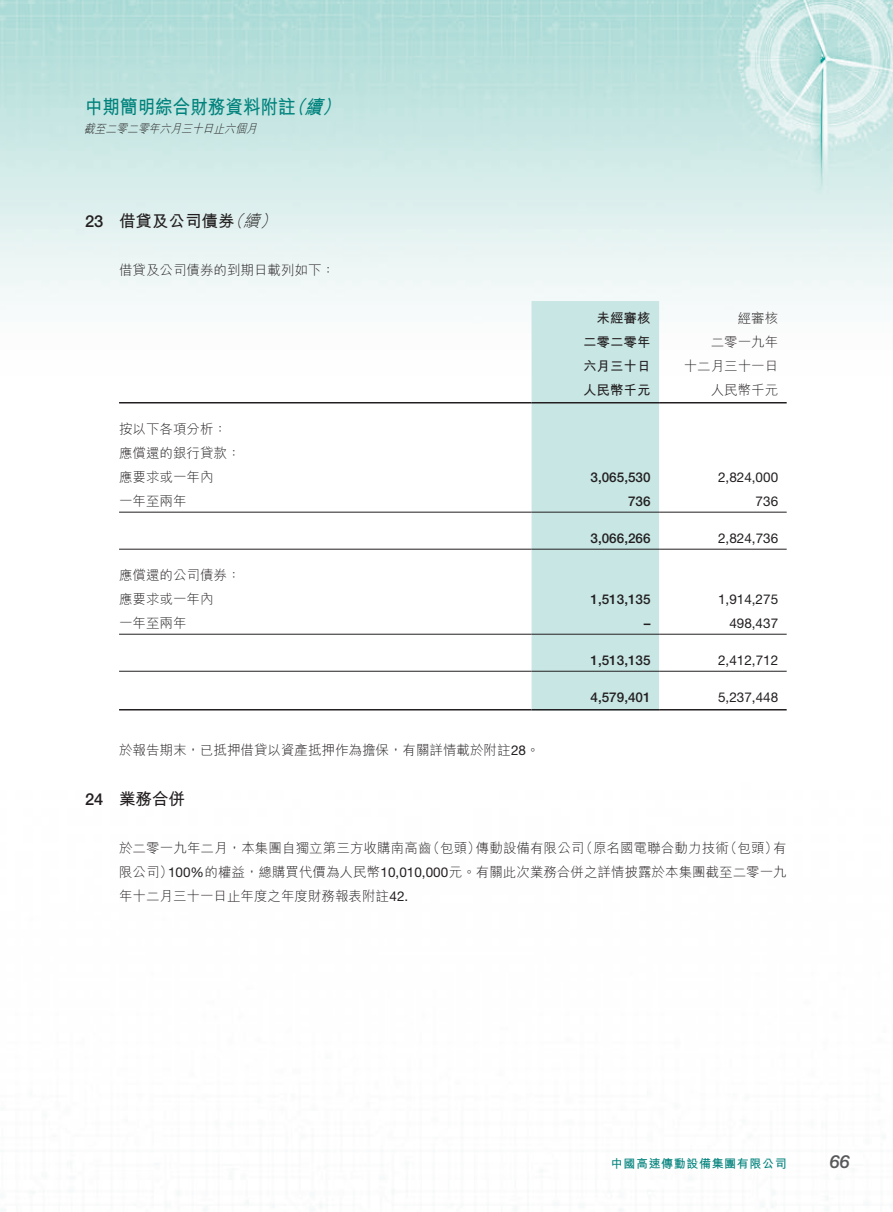
<style>
.page{position:relative;width:893px;height:1212px;background:#fff}
.page>*{position:absolute;margin:0;border:0;box-sizing:border-box;transform-origin:0 0}
.t1{font:700 19.5px "M Hei HK";color:#00827c;scale:.9 1}
.t2{font:italic 700 19.5px "M Hei HK";color:#00827c;scale:.9 1}
.t3{font:italic 500 18px "Helvetica Neue LT Std";color:#57585a}
.t4{font:700 16.5px "M Hei HK";color:#231f20}
.t5{font:500 16.5px "Helvetica Neue LT Std";color:#231f20}
.t6{font:italic 300 16.5px "M Hei HK";color:#231f20}
.t7{font:300 13.5px/24px "M Hei HK";color:#231f20}
.t8{font:13.5px "Helvetica Neue LT Std";color:#231f20}
.t9{font:500 13.5px "Helvetica Neue LT Std";color:#231f20}
.t10{font:700 13.5px/24px "M Hei HK";color:#231f20;text-align:justify}
.t11{font:italic 300 12px "M Hei HK";color:#231f20;scale:.9 1}
.t12{font:700 12px "M Hei HK";letter-spacing:.05em;color:#00827c}
.s1{font-family:"Helvetica Neue LT Std";font-weight:400}
</style>
<div class="page">
<img style="left:0;top:0;width:893px;height:1212px">
<div style="left:531px;top:301px;width:128px;height:408px;background:#c7e6e4"></div>
<hr style="left:119px;top:402px;width:412px;height:1px;background:#231f20">
<hr style="left:531px;top:402px;width:128px;height:1px;background:#231f20">
<hr style="left:659px;top:402px;width:128px;height:1px;background:#231f20">
<hr style="left:119px;top:512px;width:412px;height:1px;background:#231f20">
<hr style="left:531px;top:512px;width:128px;height:1px;background:#231f20">
<hr style="left:659px;top:512px;width:128px;height:1px;background:#231f20">
<hr style="left:119px;top:549px;width:412px;height:1px;background:#231f20">
<hr style="left:531px;top:549px;width:128px;height:1px;background:#231f20">
<hr style="left:659px;top:549px;width:128px;height:1px;background:#231f20">
<hr style="left:119px;top:634px;width:412px;height:1px;background:#231f20">
<hr style="left:531px;top:634px;width:128px;height:1px;background:#231f20">
<hr style="left:659px;top:634px;width:128px;height:1px;background:#231f20">
<hr style="left:119px;top:671px;width:412px;height:1px;background:#231f20">
<hr style="left:531px;top:671px;width:128px;height:1px;background:#231f20">
<hr style="left:659px;top:671px;width:128px;height:1px;background:#231f20">
<hr style="left:119px;top:709px;width:412px;height:1px;background:#231f20">
<hr style="left:531px;top:709px;width:128px;height:1px;background:#231f20">
<hr style="left:659px;top:709px;width:128px;height:1px;background:#231f20">
<h1 class="t1" style="left:85px;top:92px;width:235px">中期簡明綜合財務資料附註</h1>
<p class="t11" style="left:84px;top:122px;width:197px">截至二零二零年六月三十日止六個月</p>
<h1 class="t2" style="left:287px;top:92px;width:28px">（</h1>
<h1 class="t2" style="left:322px;top:92px;width:28px">(</h1>
<h1 class="t2" style="left:305px;top:92px;width:28px">續</h1>
<p class="t5" style="left:85px;top:212px;width:20px">23</p>
<p class="t5" style="left:85px;top:789px;width:20px">24</p>
<p class="t6" style="left:243px;top:213px;width:22px">續</p>
<p class="t6" style="left:227px;top:213px;width:22px">（</p>
<p class="t6" style="left:260px;top:213px;width:22px">(</p>
<p class="t4" style="left:119px;top:209px;width:117px">借貸及公司債券</p>
<p class="t7" style="left:119px;top:258px;width:217px">借貸及公司債券的到期日載列如下：</p>
<p class="t7" style="left:119px;top:417px;width:123px">按以下各項分析：應償還的銀行貸款：</p>
<p class="t7" style="left:119px;top:465px;width:96px">應要求或一年內</p>
<p class="t7" style="left:119px;top:489px;width:69px">一年至兩年</p>
<p class="t7" style="left:119px;top:563px;width:123px">應償還的公司債券：</p>
<p class="t7" style="left:119px;top:587px;width:96px">應要求或一年內</p>
<p class="t7" style="left:119px;top:611px;width:69px">一年至兩年</p>
<p class="t7" style="left:119px;top:738px;width:422px">於報告期末，已抵押借貸以資產抵押作為擔保，有關詳情載於附註<span class="s1">28</span>。</p>
<p class="t4" style="left:119px;top:786px;width:67px">業務合併</p>
<p class="t10" style="left:583px;top:305px;width:69px;text-indent:14px">未經審核二零二零年六月三十日</p>
<p class="t10" style="left:583px;top:377px;width:69px">人民幣千元</p>
<p class="t7" style="left:738px;top:306px;width:42px">經審核</p>
<p class="t7" style="left:684px;top:330px;width:96px;text-align:right">二零一九年<br>十二月三十一日人民幣千元</p>
<p class="t9" style="left:591px;top:469px;width:62px">3,065,530</p>
<p class="t8" style="left:718px;top:469px;width:62px">2,824,000</p>
<p class="t9" style="left:628px;top:493px;width:24px">736</p>
<p class="t8" style="left:756px;top:493px;width:24px">736</p>
<p class="t9" style="left:591px;top:530px;width:62px">3,066,266</p>
<p class="t8" style="left:718px;top:530px;width:62px">2,824,736</p>
<p class="t9" style="left:591px;top:591px;width:62px">1,513,135</p>
<p class="t8" style="left:718px;top:591px;width:62px">1,914,275</p>
<p class="t9" style="left:644px;top:615px;width:8px">–</p>
<p class="t8" style="left:729px;top:615px;width:50px">498,437</p>
<p class="t9" style="left:591px;top:652px;width:62px">1,513,135</p>
<p class="t8" style="left:718px;top:652px;width:62px">2,412,712</p>
<p class="t9" style="left:591px;top:689px;width:62px">4,579,401</p>
<p class="t8" style="left:718px;top:689px;width:62px">5,237,448</p>
<p class="t7" style="left:168px;top:835px;width:620px;text-indent:-49px">於二零一九年二月，本集團自獨立第三方收購南高齒<br><span class="s1">100%</span>的權益，總購買代價為人民幣<span class="s1">10,010,000</span>元。有關此次業務合併之詳情披露於本集團截至二零一九</p>
<p class="t7" style="left:427px;top:835px;width:56px">（包頭）</p>
<p class="t7" style="left:579px;top:835px;width:151px">（原名國電聯合動力技術</p>
<p class="t7" style="left:724px;top:835px;width:56px">（包頭）</p>
<p class="t7" style="left:476px;top:835px;width:110px">傳動設備有限公司</p>
<p class="t7" style="left:773px;top:835px;width:15px">有</p>
<p class="t7" style="left:119px;top:859px;width:291px">限公司）<br>年十二月三十一日止年度之年度財務報表附註<span class="s1">42.</span></p>
<p class="t12" style="left:611px;top:1155px;width:177px">中國高速傳動設備集團有限公司</p>
<h2 class="t3" style="left:830px;top:1151px;width:22px">66</h2>
</div>
